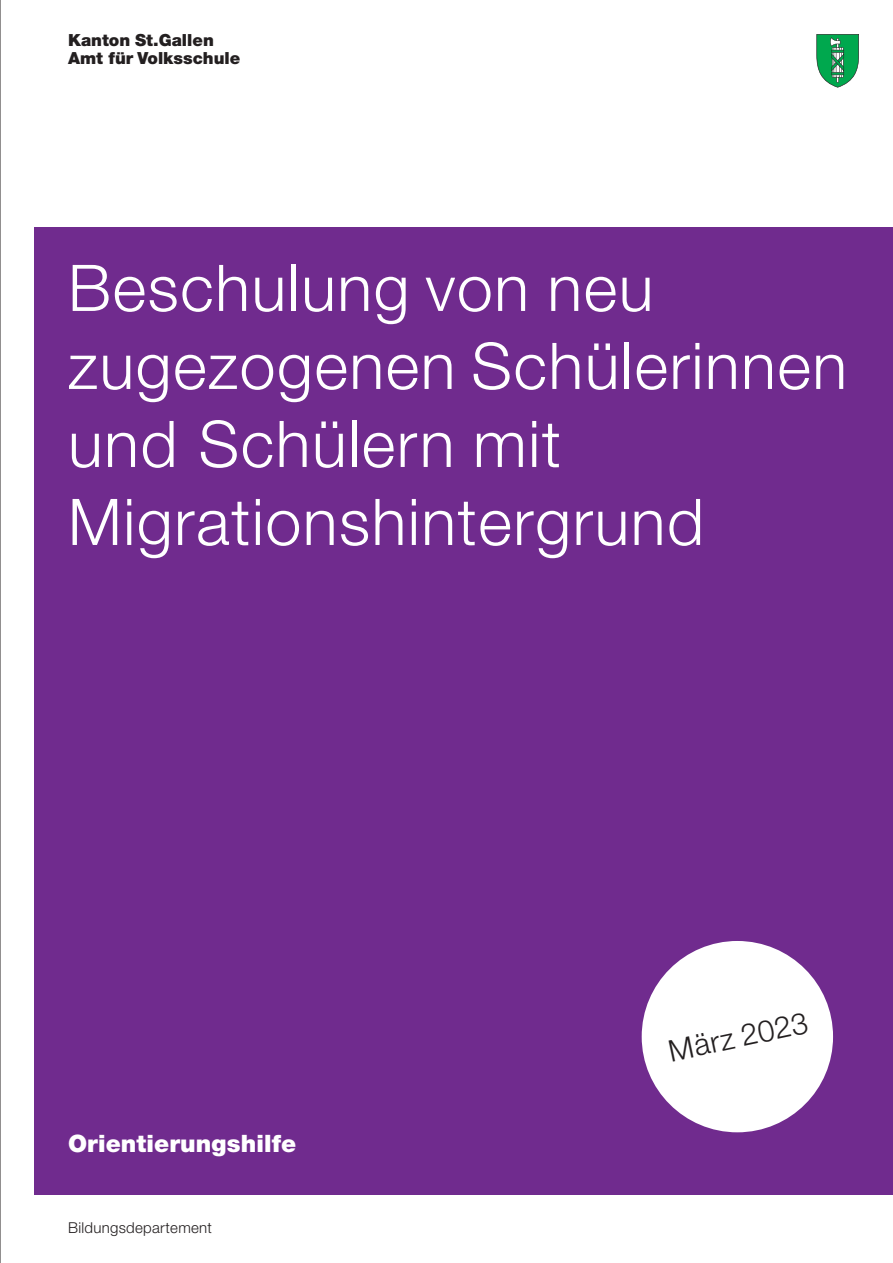
<style>
.page{position:relative;width:893px;height:1263px;background:#fff}
.page>*{position:absolute;margin:0;border:0;box-sizing:border-box;transform-origin:0 0}
.t1{font:300 64.35px/78px "Helvetica Neue LT Std";letter-spacing:.025em;color:#fff}
.t2{font:300 30px "Helvetica Neue LT Std";color:#231f20}
.t3{font:900 24px "Helvetica Neue LT Std";letter-spacing:.005em;color:#fff}
.t4{font:900 16.65px/18.5px "Helvetica Neue LT Std";color:#231f20}
.t5{font:300 15px "Helvetica Neue LT Std";letter-spacing:.02em;color:#231f20}
</style>
<div class="page">
<hr style="left:0;top:0;width:1px;height:1263px;background:#231f20">
<div style="left:34px;top:227px;width:859px;height:968px;background:#702b8e"></div>
<div style="left:642px;top:941px;width:191px;height:191px;background:#fff;border-radius:50%"></div>
<svg style="left:816px;top:34px;width:43px;height:54px"></svg>
<p class="t4" style="left:68px;top:31px;width:174px">Kanton St.Gallen<br>Amt für Volksschule</p>
<p class="t1" style="left:68px;top:248px;width:780px">Beschulung von neu zugezogenen Schülerinnen und Schülern mit<br>Migrationshintergrund</p>
<p class="t3" style="left:68px;top:1129px;width:230px">Orientierungshilfe</p>
<p class="t5" style="left:68px;top:1219px;width:146px">Bildungsdepartement</p>
<p class="t2" style="left:665px;top:1033px;width:143px;rotate:-12deg">März 2023</p>
</div>
